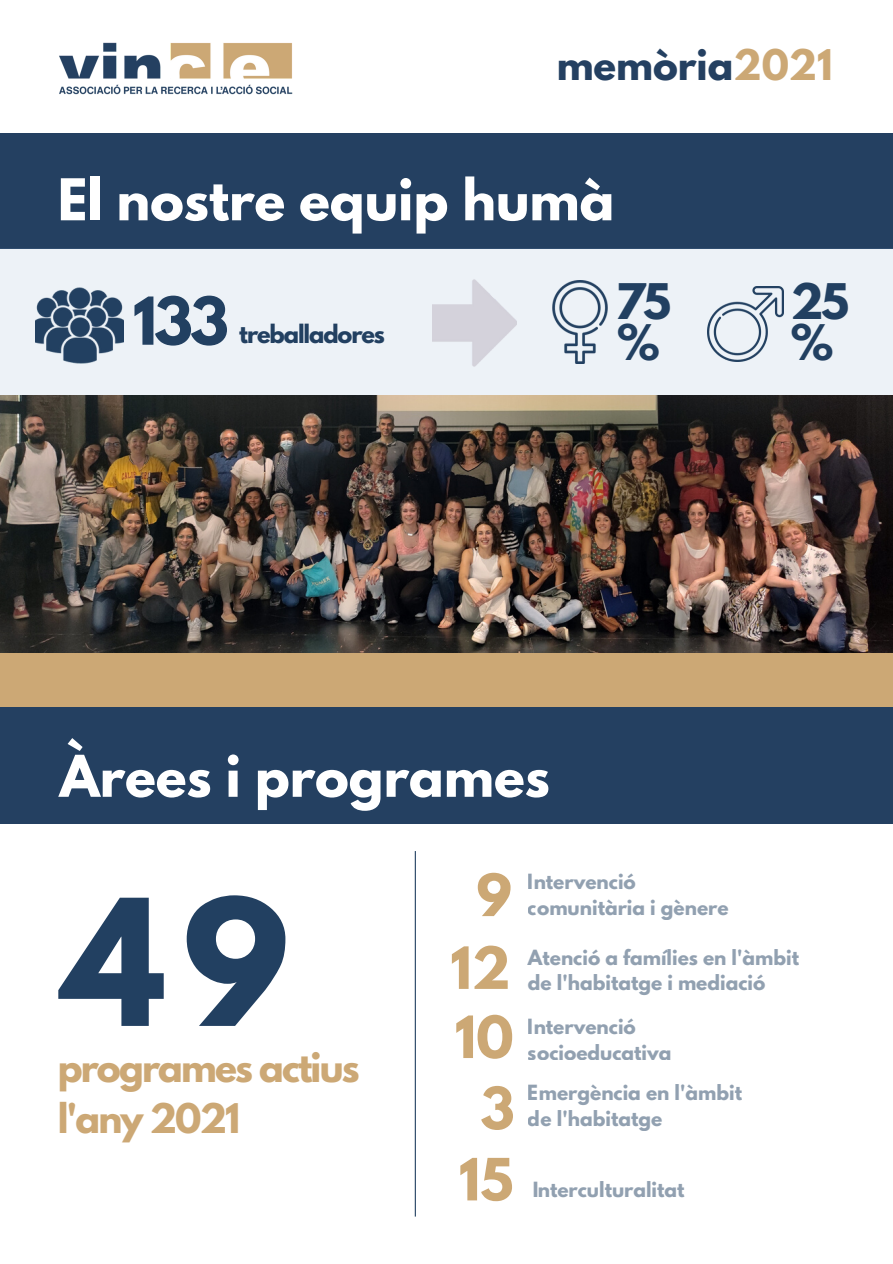
<style>
.page{position:relative;width:893px;height:1264px;background:#fff}
.page>*{position:absolute;margin:0;border:0;box-sizing:border-box;transform-origin:0 0}
.t1{font:700 155.4px "League Spartan";color:#224061}
.t2{font:700 58.5px "League Spartan";color:#224061}
.t3{font:700 51.6px "League Spartan";color:#cca875}
.t4{font:700 51px "League Spartan";color:#fff}
.t5{font:700 43.5px/40.5px "League Spartan";color:#224061}
.t6{font:700 37.5px "League Spartan";color:#244061}
.t7{font:700 36.15px/50.6px "League Spartan";letter-spacing:-.05em;color:#cca875}
.t8{font:700 22.5px "League Spartan";letter-spacing:-.05em;color:#224061}
.t9{font:700 18.6px/25.5px "League Spartan";color:#224061}
.s1{color:#cca875}
</style>
<div class="page">
<div style="left:0;top:631px;width:892px;height:84px;background:#cca875"></div>
<div style="left:0;top:133px;width:892px;height:115px;background:#244061"></div>
<img style="left:59px;top:42px;width:234px;height:53px">
<div style="left:0;top:249px;width:892px;height:146px;background:#edf2f7"></div>
<img style="left:35px;top:287px;width:89px;height:77px">
<img style="left:433px;top:279px;width:83px;height:88px">
<img style="left:552px;top:280px;width:56px;height:83px">
<img style="left:707px;top:286px;width:76px;height:76px">
<hr style="left:415px;top:851px;width:1px;height:365px;background:#224061">
<div style="left:0;top:707px;width:892px;height:117px;background:#244061"></div>
<img style="left:0;top:395px;width:892px;height:257px">
<h3 class="t6" style="left:556px;top:47px;width:277px">memòria<span class="s1">2021</span></h3>
<h3 class="t4" style="left:58px;top:174px;width:558px">El nostre equip humà</h3>
<h2 class="t2" style="left:133px;top:292px;width:98px">133</h2>
<p class="t8" style="left:239px;top:322px;width:147px">treballadores</p>
<h3 class="t5" style="left:615px;top:287px;width:57px">75 %</h3>
<h3 class="t5" style="left:790px;top:287px;width:60px">25 %</h3>
<h3 class="t4" style="left:60px;top:751px;width:491px">Àrees i programes</h3>
<h1 class="t1" style="left:62px;top:886px;width:228px">49</h1>
<h3 class="t7" style="left:58px;top:1046px;width:303px">programes actius l'any 2021</h3>
<h3 class="t3" style="left:476px;top:869px;width:37px">9</h3>
<h3 class="t3" style="left:450px;top:942px;width:62px">12</h3>
<p class="t9" style="left:528px;top:871px;width:109px">Intervenció</p>
<p class="t9" style="left:528px;top:896px;width:202px">comunitària i gènere</p>
<p class="t9" style="left:528px;top:946px;width:272px">Atenció a famílies en l'àmbit</p>
<p class="t9" style="left:528px;top:972px;width:239px">de l'habitatge i mediació</p>
<h3 class="t3" style="left:455px;top:1011px;width:60px">10</h3>
<p class="t9" style="left:528px;top:1016px;width:145px">Intervenció socioeducativa</p>
<h3 class="t3" style="left:480px;top:1082px;width:36px">3</h3>
<p class="t9" style="left:528px;top:1082px;width:215px">Emergència en l'àmbit de l'habitatge</p>
<h3 class="t3" style="left:459px;top:1153px;width:56px">15</h3>
<p class="t9" style="left:532px;top:1179px;width:154px">Interculturalitat</p>
</div>
